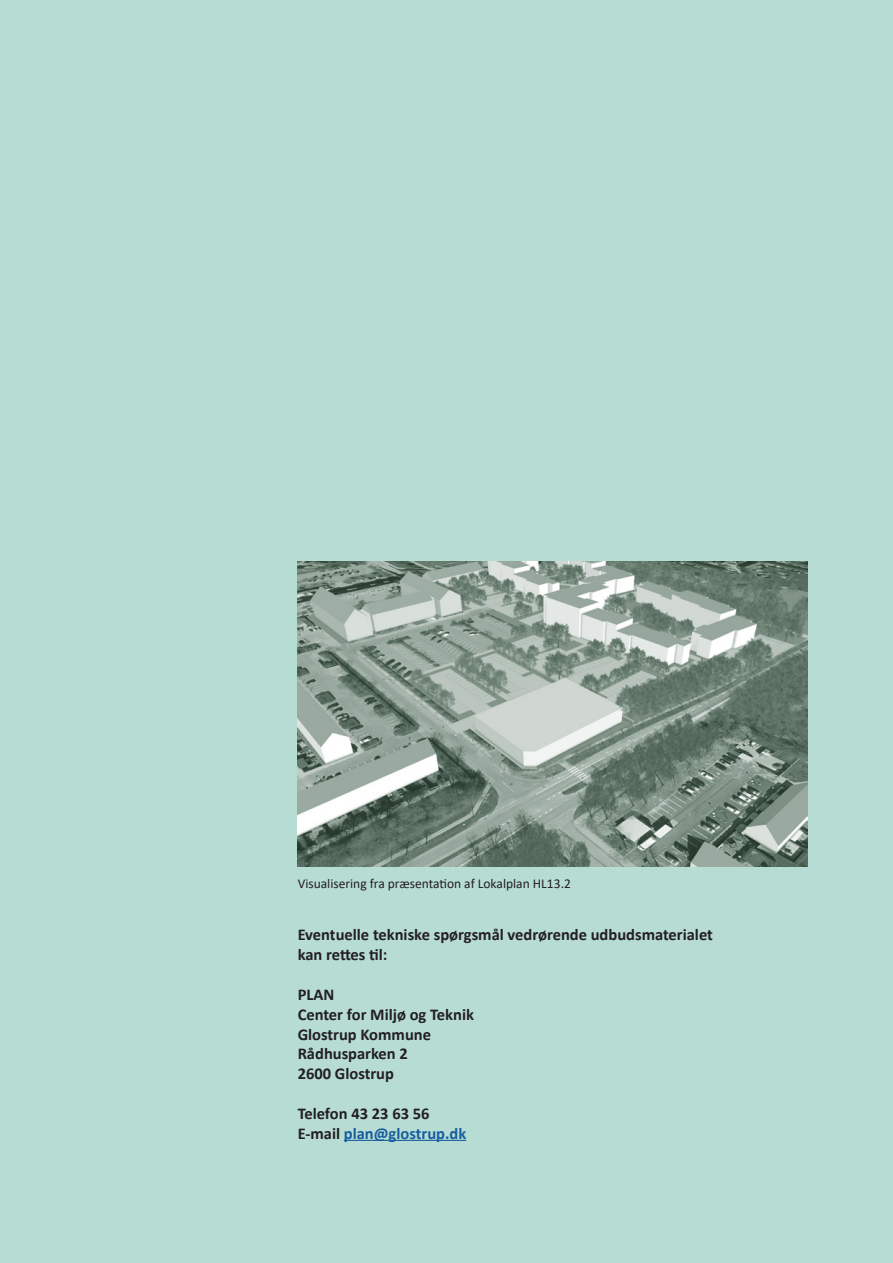
<style>
.page{position:relative;width:893px;height:1263px;background:#b6dcd4}
.page>*{position:absolute;margin:0;border:0;box-sizing:border-box;transform-origin:0 0}
.Brødtekst{font:700 16.5px "Calibri";color:#231f20}
.Brødtekst-2{font:700 16.5px "Calibri";color:#175d9e}
.Overskrift{font:13.5px "Calibri";color:#231f20}
.s1{color:#231f20}
</style>
<div class="page">
<hr style="left:344px;top:1140px;width:122px;height:1px;background:#175d9e">
<img style="left:298px;top:561px;width:510px;height:305px">
<p class="Overskrift" style="left:298px;top:874px;width:275px">Visualisering fra præsentation af Lokalplan HL13.2</p>
<p class="Brødtekst" style="left:298px;top:923px;width:417px">Eventuelle tekniske spørgsmål vedrørende udbudsmaterialet</p>
<p class="Brødtekst" style="left:298px;top:943px;width:91px">kan rettes til:</p>
<p class="Brødtekst" style="left:298px;top:983px;width:38px">PLAN</p>
<p class="Brødtekst" style="left:298px;top:1002px;width:178px">Center for Miljø og Teknik</p>
<p class="Brødtekst" style="left:298px;top:1022px;width:135px">Glostrup Kommune</p>
<p class="Brødtekst" style="left:298px;top:1042px;width:112px">Rådhusparken 2</p>
<p class="Brødtekst" style="left:298px;top:1062px;width:98px">2600 Glostrup</p>
<p class="Brødtekst" style="left:298px;top:1101px;width:133px">Telefon 43 23 63 56</p>
<p class="Brødtekst-2" style="left:298px;top:1121px;width:170px"><span class="s1">E-mail</span> plan@glostrup.dk</p>
</div>
